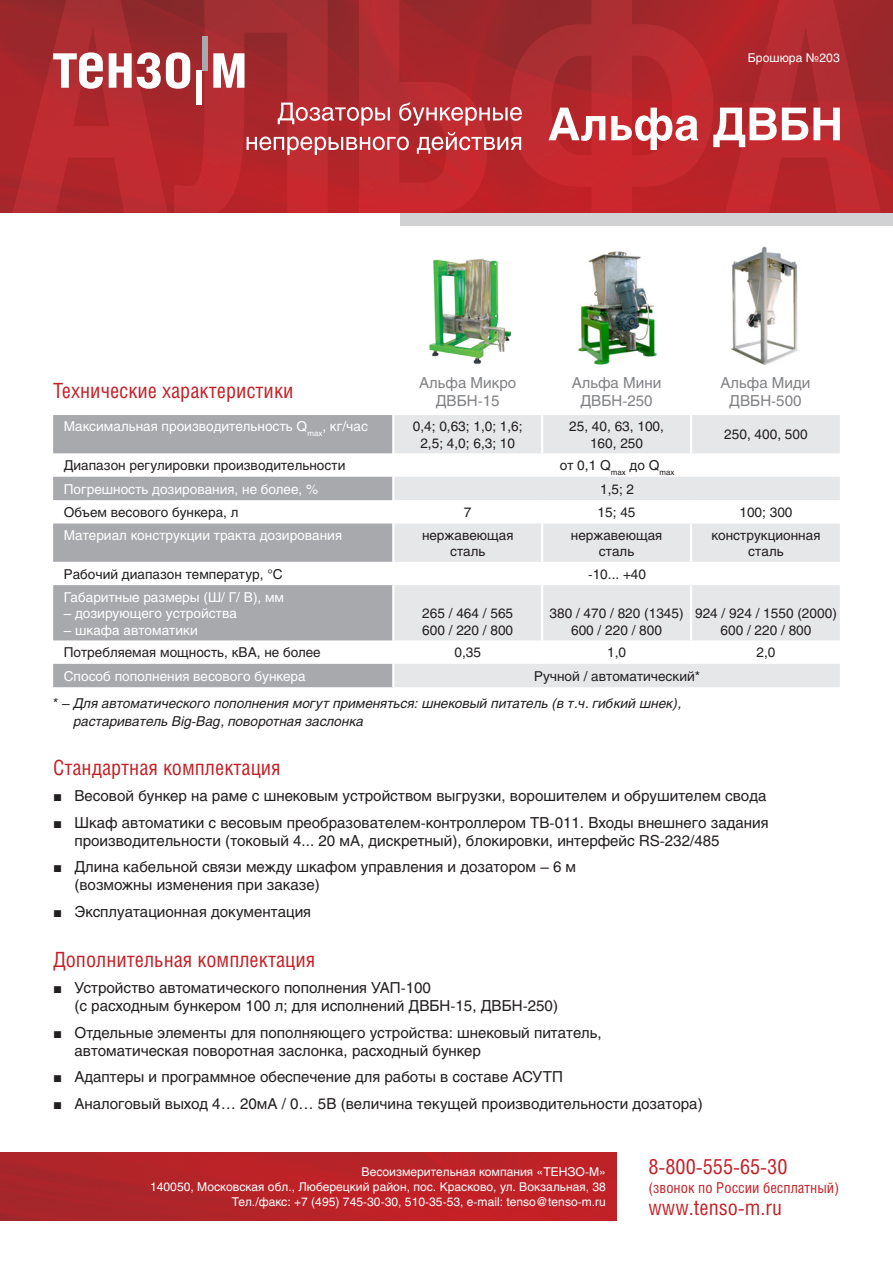
<style>
.page{position:relative;width:893px;height:1263px;background:#fff}
.page>*{position:absolute;margin:0;border:0;box-sizing:border-box;transform-origin:0 0}
.t1{font:21px "Helios Cond";color:#c62026}
.bullet{font:15px/18px "Helios";color:#231f20}
.t2{font:15px/18px "Helios";color:#808285;text-align:center}
.t3{font:15px "Helios Cond";color:#c62026}
.t4{font:13.5px/16.5px "Helios";color:#231f20;text-align:center}
.t5{font:13.5px "Helios";color:#fff}
.bullet-2{font:italic 13.5px/18px "Helios";color:#231f20}
.t6{font:12px "Helios";color:#fff}
.s1{font-family:"Times New Roman"}
</style>
<div class="page">
<img style="left:0;top:1152px;width:617px;height:68px">
<svg style="left:53px;top:415px;width:339px;height:272px;fill:#a8a9ad"></svg>
<svg style="left:394px;top:415px;width:446px;height:272px;fill:#e6e7e9"></svg>
<hr style="left:541px;top:415px;width:2px;height:38px;background:#fff">
<hr style="left:690px;top:415px;width:2px;height:38px;background:#fff">
<hr style="left:541px;top:500px;width:2px;height:23px;background:#fff">
<hr style="left:690px;top:500px;width:2px;height:23px;background:#fff">
<hr style="left:541px;top:523px;width:2px;height:39px;background:#fff">
<hr style="left:690px;top:523px;width:2px;height:39px;background:#fff">
<hr style="left:541px;top:585px;width:2px;height:55px;background:#fff">
<hr style="left:690px;top:585px;width:2px;height:55px;background:#fff">
<hr style="left:541px;top:640px;width:2px;height:24px;background:#fff">
<hr style="left:690px;top:640px;width:2px;height:24px;background:#fff">
<img style="left:578px;top:251px;width:79px;height:114px">
<img style="left:730px;top:246px;width:68px;height:119px">
<img style="left:429px;top:259px;width:83px;height:106px">
<img style="left:0;top:0;width:893px;height:213px">
<svg style="left:12px;top:0;width:869px;height:213px;background:#b1282d"></svg>
<div style="left:202px;top:36px;width:6px;height:34px;background:#a8a9ad"></div>
<div style="left:196px;top:70px;width:6px;height:35px;background:#fff"></div>
<svg style="left:53px;top:52px;width:50px;height:37px"></svg>
<svg style="left:109px;top:52px;width:81px;height:37px"></svg>
<svg style="left:213px;top:53px;width:31px;height:35px"></svg>
<div style="left:400px;top:213px;width:493px;height:12px;background:#d1d2d4"></div>
<svg style="left:549px;top:108px;width:291px;height:42px"></svg>
<svg style="left:247px;top:132px;width:274px;height:23px;background:#c75b5e"></svg>
<svg style="left:278px;top:103px;width:244px;height:23px;background:#c65d60"></svg>
<p class="t6" style="left:748px;top:51px;width:94px">Брошюра №203</p>
<p class="t1" style="left:53px;top:378px;width:242px">Технические характеристики</p>
<p class="t2" style="left:419px;top:374px;width:99px">Альфа Микро<br>ДВБН-15</p>
<p class="t2" style="left:572px;top:374px;width:91px">Альфа Мини<br>ДВБН-250</p>
<p class="t2" style="left:720px;top:374px;width:91px">Альфа Миди<br>ДВБН-500</p>
<p class="t5" style="left:64px;top:418px;width:306px">Максимальная производительность Q<sub>max</sub>, кг/час</p>
<p class="t4" style="left:413px;top:418px;width:111px">0,4; 0,63; 1,0; 1,6;<br>2,5; 4,0; 6,3; 10</p>
<p class="t4" style="left:569px;top:418px;width:96px">25, 40, 63, 100,<br>160, 250</p>
<p class="t4" style="left:724px;top:426px;width:85px">250, 400, 500</p>
<p class="t4" style="left:64px;top:457px;width:283px">Диапазон регулировки производительности</p>
<p class="t4" style="left:560px;top:457px;width:116px">от 0,1 Q<sub>max</sub> до Q<sub>max</sub></p>
<p class="t5" style="left:64px;top:481px;width:256px">Погрешность дозирования, не более, %</p>
<p class="t4" style="left:600px;top:480px;width:36px">1,5; 2</p>
<p class="t4" style="left:64px;top:504px;width:176px">Объем весового бункера, л</p>
<p class="t4" style="left:464px;top:504px;width:9px">7</p>
<p class="t4" style="left:598px;top:504px;width:39px">15; 45</p>
<p class="t4" style="left:739px;top:504px;width:55px">100; 300</p>
<p class="t5" style="left:64px;top:527px;width:280px">Материал конструкции тракта дозирования</p>
<p class="t4" style="left:422px;top:526px;width:93px">нержавеющая сталь</p>
<p class="t4" style="left:571px;top:526px;width:93px">нержавеющая сталь</p>
<p class="t4" style="left:711px;top:526px;width:110px">конструкционная сталь</p>
<p class="t4" style="left:64px;top:565px;width:220px">Рабочий диапазон температур, °С</p>
<p class="t4" style="left:588px;top:565px;width:59px">-10... +40</p>
<p class="t5" style="left:64px;top:589px;width:222px">Габаритные размеры (Ш/ Г/ В), мм</p>
<p class="t5" style="left:64px;top:605px;width:175px">– дозирующего устройства</p>
<p class="t5" style="left:64px;top:622px;width:136px">– шкафа автоматики</p>
<p class="t4" style="left:422px;top:605px;width:92px;text-align:left">265 / 464 / 565<br>600 / 220 / 800</p>
<p class="t4" style="left:549px;top:605px;width:136px">380 / 470 / 820 (1345)<br>600 / 220 / 800</p>
<p class="t4" style="left:695px;top:605px;width:143px">924 / 924 / 1550 (2000)<br>600 / 220 / 800</p>
<p class="t4" style="left:64px;top:644px;width:258px">Потребляемая мощность, кВА, не более</p>
<p class="t4" style="left:454px;top:644px;width:28px">0,35</p>
<p class="t4" style="left:607px;top:644px;width:20px">1,0</p>
<p class="t4" style="left:756px;top:644px;width:20px">2,0</p>
<p class="t5" style="left:64px;top:668px;width:243px">Способ пополнения весового бункера</p>
<p class="t4" style="left:534px;top:668px;width:167px">Ручной / автоматический*</p>
<p class="bullet-2" style="left:74px;top:694px;width:609px;text-indent:-20px">* – Для автоматического пополнения могут применяться: шнековый питатель (в т.ч. гибкий шнек), растариватель Big-Bag, поворотная заслонка</p>
<p class="t1" style="left:53px;top:755px;width:229px">Стандартная комплектация</p>
<p class="bullet" style="left:53px;top:787px;width:715px"><span class="s1">■</span> Весовой бункер на раме с шнековым устройством выгрузки, ворошителем и обрушителем свода</p>
<p class="bullet" style="left:74px;top:813px;width:696px;text-indent:-21px"><span class="s1">■</span> Шкаф автоматики с весовым преобразователем-контроллером ТВ-011. Входы внешнего задания производительности (токовый 4... 20 мА, дискретный), блокировки, интерфейс RS-232/485</p>
<p class="bullet" style="left:74px;top:858px;width:503px;text-indent:-21px"><span class="s1">■</span> Длина кабельной связи между шкафом управления и дозатором – 6 м (возможны изменения при заказе)</p>
<p class="bullet" style="left:53px;top:902px;width:259px"><span class="s1">■</span> Эксплуатационная документация</p>
<p class="t1" style="left:53px;top:946px;width:264px">Дополнительная комплектация</p>
<p class="bullet" style="left:74px;top:978px;width:485px;text-indent:-21px"><span class="s1">■</span> Устройство автоматического пополнения УАП-100<br>(с расходным бункером 100 л; для исполнений ДВБН-15, ДВБН-250)</p>
<p class="bullet" style="left:74px;top:1023px;width:529px;text-indent:-21px"><span class="s1">■</span> Отдельные элементы для пополняющего устройства: шнековый питатель, автоматическая поворотная заслонка, расходный бункер</p>
<p class="bullet" style="left:53px;top:1067px;width:511px"><span class="s1">■</span> Адаптеры и программное обеспечение для работы в составе АСУТП</p>
<p class="bullet" style="left:53px;top:1094px;width:651px"><span class="s1">■</span> Аналоговый выход 4… 20мА / 0… 5В (величина текущей производительности дозатора)</p>
<p class="t6" style="left:362px;top:1165px;width:246px">Весоизмерительная компания «ТЕНЗО-М»</p>
<p class="t6" style="left:150px;top:1180px;width:457px">140050, Московская обл., Люберецкий район, пос. Красково, ул. Вокзальная, 38</p>
<p class="t6" style="left:232px;top:1195px;width:376px">Тел./факс: +7 (495) 745-30-30, 510-35-53, e-mail: tenso@tenso-m.ru</p>
<p class="t1" style="left:648px;top:1154px;width:140px">8-800-555-65-30</p>
<p class="t3" style="left:648px;top:1179px;width:192px">(звонок по России бесплатный)</p>
<p class="t1" style="left:648px;top:1195px;width:135px">www.tenso-m.ru</p>
</div>
